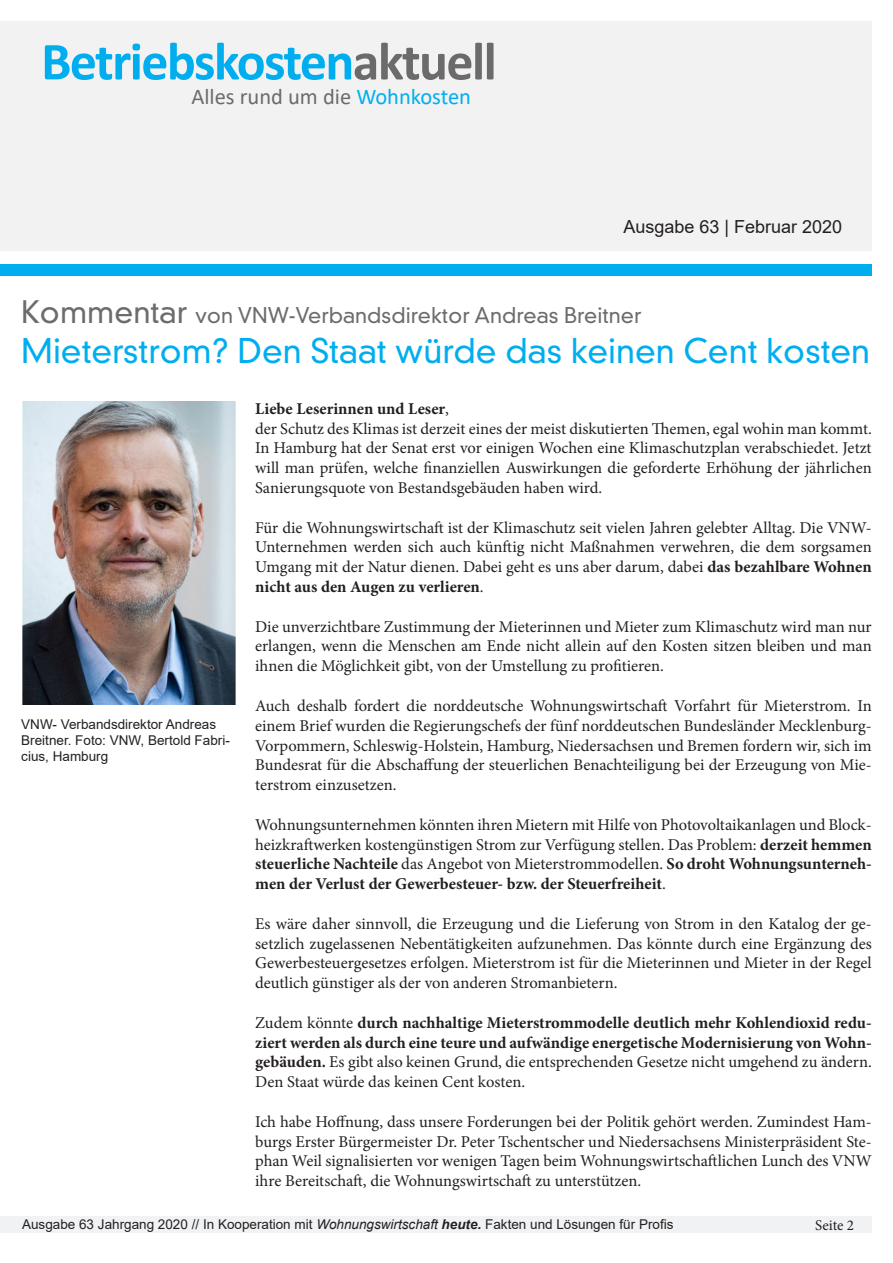
<style>
.page{position:relative;width:893px;height:1263px;background:#fff}
.page>*{position:absolute;margin:0;border:0;box-sizing:border-box;transform-origin:0 0}
.t1{font:700 54px "Calibri";letter-spacing:-.03em;color:#00aeef}
.t2{font:300 33px "DIN Neuzeit Grotesk Std";color:#00aeef}
.t3{font:22.5px "Calibri";color:#6b6b6b}
.t4{font:300 21px "DIN Neuzeit Grotesk Std";color:#6c6c6c}
.t5{font:18px "Arial";color:#231f20}
.t6{font:16.5px/19.8px "Minion Pro";color:#231f20;text-align:justify}
.t7{font:700 16.5px/19.8px "Minion Pro";color:#231f20;text-align:justify}
.t8{font:15px "Minion Pro";letter-spacing:-.005em;color:#231f20}
.t9{font:13.5px/16.2px "Arial";color:#231f20}
.s1{color:#6b6b6b}
.s2{color:#00aeef}
.s3{font-size:30px}
.s4{font-weight:400}
.s5{font-weight:700}
.s6{font-style:italic}
.s7{font-weight:700;font-style:italic}
</style>
<div class="page">
<div style="left:0;top:264px;width:872px;height:12px;background:#00aeef"></div>
<div style="left:0;top:21px;width:872px;height:230px;background:#f2f2f2"></div>
<img style="left:22px;top:402px;width:214px;height:302px">
<div style="left:0;top:1216px;width:872px;height:17px;background:#f1f2f3"></div>
<p class="t1" style="left:41px;top:23px;width:457px">Betriebskosten<span class="s1">aktuell</span></p>
<p class="t3" style="left:191px;top:81px;width:281px">Alles rund um die <span class="s2">Wohnkosten</span></p>
<p class="t5" style="left:623px;top:214px;width:220px">Ausgabe 63 | Februar 2020</p>
<p class="t4" style="left:21px;top:303px;width:622px"><span class="s3">Kommentar</span> von VNW-Verbandsdirektor Andreas Breitner</p>
<p class="t2" style="left:21px;top:331px;width:850px">Mieterstrom? Den Staat würde das keinen Cent kosten</p>
<p class="t9" style="left:21px;top:716px;width:210px">VNW- Verbandsdirektor Andreas<br>Breitner. Foto: VNW, Bertold Fabri&shy;cius, Hamburg</p>
<p class="t7" style="left:255px;top:398px;width:195px">Liebe Leserinnen und Leser<span class="s4">,</span></p>
<p class="t6" style="left:255px;top:419px;width:618px">der Schutz des Klimas ist derzeit eines der meist diskutierten Themen, egal wohin man kommt.<br>In Hamburg hat der Senat erst vor einigen Wochen eine Klimaschutzplan verabschiedet. Jetzt will man prüfen, welche finanziellen Auswirkungen die geforderte Erhöhung der jährlichen Sanierungsquote von Bestandsgebäuden haben wird.</p>
<p class="t6" style="left:255px;top:518px;width:618px">Für die Wohnungswirtschaft ist der Klimaschutz seit vielen Jahren gelebter Alltag. Die VNW-Unternehmen werden sich auch künftig nicht Maßnahmen verwehren, die dem sorgsamen Umgang mit der Natur dienen. Dabei geht es uns aber darum, dabei <span class="s5">das bezahlbare Wohnen nicht aus den Augen zu verlieren</span>.</p>
<p class="t6" style="left:255px;top:617px;width:618px">Die unverzichtbare Zustimmung der Mieterinnen und Mieter zum Klimaschutz wird man nur erlangen, wenn die Menschen am Ende nicht allein auf den Kosten sitzen bleiben und man ihnen die Möglichkeit gibt, von der Umstellung zu profitieren.</p>
<p class="t6" style="left:255px;top:696px;width:618px">Auch deshalb fordert die norddeutsche Wohnungswirtschaft Vorfahrt für Mieterstrom. In einem Brief wurden die Regierungschefs der fünf norddeutschen Bundesländer Mecklenburg-Vorpommern, Schleswig-Holstein, Hamburg, Niedersachsen und Bremen fordern wir, sich im Bundesrat für die Abschaffung der steuerlichen Benachteiligung bei der Erzeugung von Mie&shy;terstrom einzusetzen.</p>
<p class="t6" style="left:255px;top:815px;width:618px">Wohnungsunternehmen könnten ihren Mietern mit Hilfe von Photovoltaikanlagen und Block&shy;heizkraftwerken kostengünstigen Strom zur Verfügung stellen. Das Problem: <span class="s5">derzeit hemmen steuerliche Nachteile</span> das Angebot von Mieterstrommodellen. <span class="s5">So droht Wohnungsunterneh&shy;men der Verlust der Gewerbesteuer- bzw. der Steuerfreiheit</span>.</p>
<p class="t6" style="left:255px;top:914px;width:618px">Es wäre daher sinnvoll, die Erzeugung und die Lieferung von Strom in den Katalog der ge&shy;setzlich zugelassenen Nebentätigkeiten aufzunehmen. Das könnte durch eine Ergänzung des Gewerbesteuergesetzes erfolgen. Mieterstrom ist für die Mieterinnen und Mieter in der Regel deutlich günstiger als der von anderen Stromanbietern.</p>
<p class="t7" style="left:255px;top:1012px;width:618px"><span class="s4">Zudem könnte</span> durch nachhaltige Mieterstrommodelle deutlich mehr Kohlendioxid redu&shy;ziert werden als durch eine teure und aufwändige energetische Modernisierung von Wohn&shy;gebäuden. <span class="s4">Es gibt also keinen Grund, die entsprechenden Gesetze nicht umgehend zu ändern.<br>Den Staat würde das keinen Cent kosten.</span></p>
<p class="t6" style="left:255px;top:1112px;width:618px">Ich habe Hoffnung, dass unsere Forderungen bei der Politik gehört werden. Zumindest Ham&shy;burgs Erster Bürgermeister Dr. Peter Tschentscher und Niedersachsens Ministerpräsident Ste&shy;phan Weil signalisierten vor wenigen Tagen beim Wohnungswirtschaftlichen Lunch des VNW ihre Bereitschaft, die Wohnungswirtschaft zu unterstützen.</p>
<p class="t9" style="left:22px;top:1216px;width:653px">Ausgabe 63 Jahrgang 2020 // In Kooperation mit <span class="s6">Wohnungswirtschaft</span> <span class="s7">heute.</span> Fakten und Lösungen für Profis</p>
<p class="t8" style="left:815px;top:1215px;width:40px">Seite 2</p>
</div>
